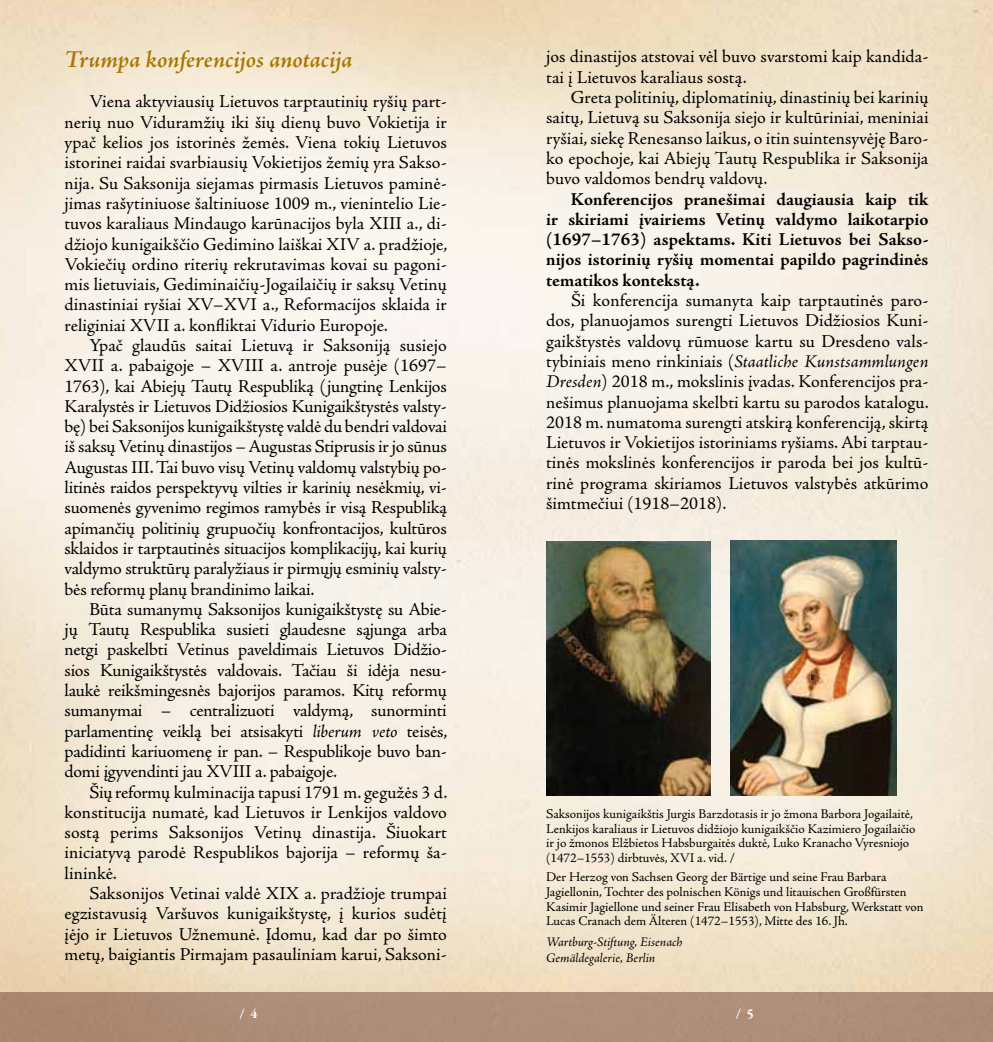
<style>
.page{position:relative;width:993px;height:1042px;background:#fff}
.page>*{position:absolute;margin:0;border:0;box-sizing:border-box;transform-origin:0 0}
.t1{font:italic 600 24.5px "Adobe Jenson Pro";letter-spacing:-.005em;color:#aa7600}
.t2{font:18.2px/20.3px "Adobe Jenson Pro";color:#000;text-align:justify}
.t3{font:700 18.2px/20.3px "Adobe Jenson Pro";color:#000;text-align:justify}
.t4{font:700 14px "Garamond Premr Pro";color:#fff}
.t5{font:13.3px/14.7px "Adobe Jenson Pro";color:#000}
.t6{font:italic 13.3px/15.9px "Adobe Jenson Pro";letter-spacing:-.005em;color:#000}
.s1{font-style:italic}
</style>
<div class="page">
<img style="left:0;top:0;width:992px;height:992px">
<div style="left:0;top:992px;width:496px;height:50px;background:#ad8c77"></div>
<div style="left:496px;top:992px;width:496px;height:50px;background:#ae8d79"></div>
<img style="left:546px;top:541px;width:164px;height:255px">
<img style="left:730px;top:540px;width:165px;height:256px">
<h1 class="t1" style="left:64px;top:46px;width:289px">Trumpa konferencijos anotacija</h1>
<p class="t2" style="left:64px;top:92px;width:384px;text-indent:25px">Viena aktyviausių Lietuvos tarptautinių ryšių part&shy;nerių nuo Viduramžių iki šių dienų buvo Vokietija ir ypač kelios jos istorinės žemės. Viena tokių Lietuvos istorinei raidai svarbiausių Vokietijos žemių yra Sakso&shy;nija. Su Saksonija siejamas pirmasis Lietuvos paminė&shy;jimas rašytiniuose šaltiniuose 1009 m., vienintelio Lie&shy;tuvos karaliaus Mindaugo karūnacijos byla XIII a., di&shy;džiojo kunigaikščio Gedimino laiškai XIV a. pradžioje, Vokiečių ordino riterių rekrutavimas kovai su pagoni&shy;mis lietuviais, Gediminaičių-Jogailaičių ir saksų Vetinų dinastiniai ryšiai XV–XVI a., Reformacijos sklaida ir religiniai XVII a. konfliktai Vidurio Europoje.</p>
<p class="t2" style="left:64px;top:335px;width:384px;text-indent:25px">Ypač glaudūs saitai Lietuvą ir Saksoniją susiejo XVII a. pabaigoje – XVIII a. antroje pusėje (1697– 1763), kai Abiejų Tautų Respubliką (jungtinę Lenkijos Karalystės ir Lietuvos Didžiosios Kunigaikštystės valsty&shy;bę) bei Saksonijos kunigaikštystę valdė du bendri valdovai iš saksų Vetinų dinastijos – Augustas Stiprusis ir jo sūnus Augustas III. Tai buvo visų Vetinų valdomų valstybių po&shy;litinės raidos perspektyvų vilties ir karinių nesėkmių, vi&shy;suomenės gyvenimo regimos ramybės ir visą Respubliką apimančių politinių grupuočių konfrontacijos, kultūros sklaidos ir tarptautinės situacijos komplikacijų, kai kurių valdymo struktūrų paralyžiaus ir pirmųjų esminių valsty&shy;bės reformų planų brandinimo laikai.</p>
<p class="t2" style="left:64px;top:599px;width:384px;text-indent:25px">Būta sumanymų Saksonijos kunigaikštystę su Abie&shy;jų Tautų Respublika susieti glaudesne sąjunga arba netgi paskelbti Vetinus paveldimais Lietuvos Didžio&shy;sios Kunigaikštystės valdovais. Tačiau ši idėja nesu&shy;laukė reikšmingesnės bajorijos paramos. Kitų reformų sumanymai – centralizuoti valdymą, sunorminti parlamentinę veiklą bei atsisakyti <span class="s1">liberum veto</span> teisės, padidinti kariuomenę ir pan. – Respublikoje buvo ban&shy;domi įgyvendinti jau XVIII a. pabaigoje.</p>
<p class="t2" style="left:65px;top:782px;width:384px;text-indent:25px">Šių reformų kulminacija tapusi 1791 m. gegužės 3 d. konstitucija numatė, kad Lietuvos ir Lenkijos valdovo sostą perims Saksonijos Vetinų dinastija. Šiuokart iniciatyvą parodė Respublikos bajorija – reformų ša&shy;lininkė.</p>
<p class="t2" style="left:65px;top:883px;width:384px;text-indent:25px">Saksonijos Vetinai valdė XIX a. pradžioje trumpai egzistavusią Varšuvos kunigaikštystę, į kurios sudėtį įėjo ir Lietuvos Užnemunė. Įdomu, kad dar po šimto metų, baigiantis Pirmajam pasauliniam karui, Saksoni-</p>
<p class="t2" style="left:546px;top:47px;width:383px">jos dinastijos atstovai vėl buvo svarstomi kaip kandida&shy;tai į Lietuvos karaliaus sostą.</p>
<p class="t2" style="left:546px;top:87px;width:384px;text-indent:25px">Greta politinių, diplomatinių, dinastinių bei karinių saitų, Lietuvą su Saksonija siejo ir kultūriniai, meniniai ryšiai, siekę Renesanso laikus, o itin suintensyvėję Baro&shy;ko epochoje, kai Abiejų Tautų Respublika ir Saksonija buvo valdomos bendrų valdovų.</p>
<p class="t3" style="left:546px;top:189px;width:384px;text-indent:25px">Konferencijos pranešimai daugiausia kaip tik ir skiriami įvairiems Vetinų valdymo laikotarpio (1697–1763) aspektams. Kiti Lietuvos bei Sakso&shy;nijos istorinių ryšių momentai papildo pagrindinės tematikos kontekstą.</p>
<p class="t2" style="left:546px;top:290px;width:384px;text-indent:25px">Ši konferencija sumanyta kaip tarptautinės paro&shy;dos, planuojamos surengti Lietuvos Didžiosios Kuni&shy;gaikštystės valdovų rūmuose kartu su Dresdeno vals&shy;tybiniais meno rinkiniais (<span class="s1">Staatliche Kunstsammlungen Dresden</span>) 2018 m., mokslinis įvadas. Konferencijos pra&shy;nešimus planuojama skelbti kartu su parodos katalogu.<br>2018 m. numatoma surengti atskirą konferenciją, skirtą Lietuvos ir Vokietijos istoriniams ryšiams. Abi tarptau&shy;tinės mokslinės konferencijos ir paroda bei jos kultū&shy;rinė programa skiriamos Lietuvos valstybės atkūrimo šimtmečiui (1918–2018).</p>
<p class="t5" style="left:546px;top:806px;width:370px">Saksonijos kunigaikštis Jurgis Barzdotasis ir jo žmona Barbora Jogailaitė, Lenkijos karaliaus ir Lietuvos didžiojo kunigaikščio Kazimiero Jogailaičio ir jo žmonos Elžbietos Habsburgaitės duktė, Luko Kranacho Vyresniojo (1472–1553) dirbtuvės, XVI a. vid. /</p>
<p class="t5" style="left:546px;top:870px;width:379px">Der Herzog von Sachsen Georg der Bärtige und seine Frau Barbara Jagiellonin, Tochter des polnischen Königs und litauischen Großfürsten Kasimir Jagiellone und seiner Frau Elisabeth von Habsburg, Werkstatt von Lucas Cranach dem Älteren (1472–1553), Mitte des 16. Jh.</p>
<p class="t6" style="left:546px;top:935px;width:138px">Wartburg-Stiftung, Eisenach<br>Gemäldegalerie, Berlin</p>
<p class="t4" style="left:239px;top:1005px;width:20px">/ 4</p>
<p class="t4" style="left:735px;top:1005px;width:20px">/ 5</p>
</div>
